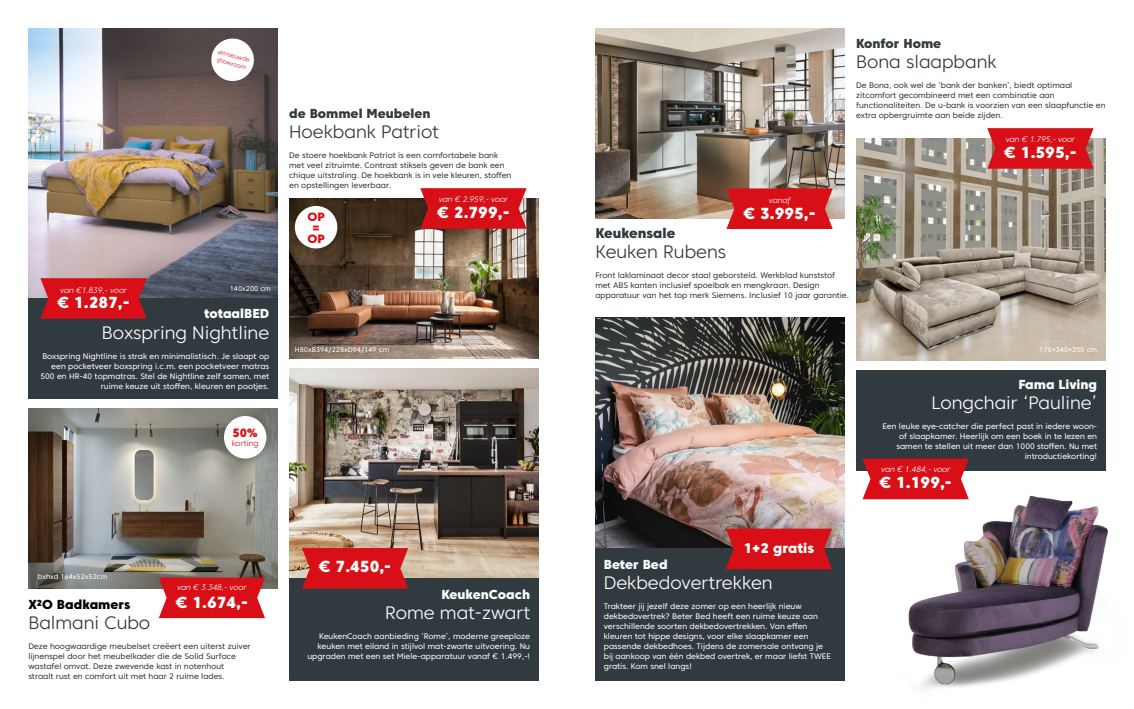
<style>
.page{position:relative;width:1134px;height:709px;background:#fff}
.page>*{position:absolute;margin:0;border:0;box-sizing:border-box;transform-origin:0 0}
.t1{font:300 18px "Core Sans C 35";color:#fff}
.t2{font:300 18px "Core Sans C 35";color:#313a3f}
.t3{font:800 16px "Core Sans C 85";color:#fff}
.t4{font:800 14px "Core Sans C 85";color:#313a3f}
.t5{font:800 14px "Core Sans C 85";color:#fff}
.t6{font:800 13px "Core Sans C 85";color:#fff}
.t7{font:800 13px "Core Sans C 85";color:#313a3f}
.t8{font:800 13px "Core Sans C 85";color:#000}
.t9{font:800 12px/11px "Core Sans C 85";color:#d80f16;text-align:center}
.t10{font:8px/10px "Core Sans C 45";color:#fff;text-align:right}
.t11{font:8px/10px "Core Sans C 45";color:#313a3f}
.t12{font:8px "Core Sans C 35 Light It";letter-spacing:-.01em;color:#fff}
.t13{font:300 8px "Core Sans C 35";color:#d80f16}
.t14{font:7px "Core Sans C 45";color:#fff}
.t15{font:300 6px/8px "Core Sans C 35";color:#d80f16}
</style>
<div class="page">
<img style="left:28px;top:28px;width:250px;height:270px">
<img style="left:28px;top:408px;width:250px;height:180px">
<img style="left:289px;top:198px;width:250px;height:160px">
<img style="left:289px;top:368px;width:250px;height:210px">
<div style="left:289px;top:578px;width:250px;height:102px;background:#313a3f"></div>
<div style="left:28px;top:298px;width:250px;height:100px;background:#313a3f"></div>
<svg style="left:420px;top:188px;width:107px;height:41px;background:#d1191e"></svg>
<svg style="left:159px;top:577px;width:106px;height:41px;background:#d71f25"></svg>
<svg style="left:302px;top:548px;width:106px;height:40px;background:#d51a1f"></svg>
<div style="left:291px;top:201px;width:55px;height:54px;background:#000;opacity:.2"></div>
<div style="left:295px;top:206px;width:42px;height:42px;background:#fff;border-radius:50%"></div>
<div style="left:220px;top:411px;width:55px;height:54px;background:#000;opacity:.2"></div>
<div style="left:224px;top:416px;width:42px;height:42px;background:#fff;border-radius:50%"></div>
<svg style="left:209px;top:36px;width:47px;height:47px"></svg>
<img style="left:595px;top:317px;width:250px;height:231px">
<div style="left:595px;top:548px;width:250px;height:132px;background:#313a3f"></div>
<svg style="left:726px;top:528px;width:106px;height:41px;background:#cd151b"></svg>
<img style="left:856px;top:138px;width:250px;height:222px">
<img style="left:876px;top:495px;width:232px;height:195px">
<div style="left:856px;top:370px;width:250px;height:100px;background:#313a3f"></div>
<svg style="left:40px;top:278px;width:107px;height:41px;background:#cd161d"></svg>
<svg style="left:987px;top:128px;width:106px;height:41px;background:#d41b20"></svg>
<svg style="left:862px;top:459px;width:107px;height:40px;background:#d71f25"></svg>
<img style="left:595px;top:28px;width:250px;height:190px">
<svg style="left:726px;top:188px;width:107px;height:41px;background:#d51c21"></svg>
<p class="t15" style="left:219px;top:48px;width:35px;rotate:15deg">vernieuwde showroom</p>
<p class="t14" style="left:230px;top:285px;width:43px">140x200 cm</p>
<p class="t12" style="left:60px;top:285px;width:69px">van €1.839,- voor</p>
<h2 class="t3" style="left:57px;top:293px;width:74px">€ 1.287,-</h2>
<h3 class="t6" style="left:204px;top:306px;width:67px">totaalBED</h3>
<h1 class="t1" style="left:102px;top:321px;width:169px">Boxspring Nightline</h1>
<p class="t10" style="left:40px;top:350px;width:230px">Boxspring Nightline is strak en minimalistisch. Je slaapt op een pocketveer boxspring i.c.m. een pocketveer matras 500 en HR-40 topmatras. Stel de Nightline zelf samen, met ruime keuze uit stoffen, kleuren en pootjes.</p>
<h3 class="t9" style="left:232px;top:427px;width:27px">50%</h3>
<p class="t13" style="left:232px;top:438px;width:29px">korting</p>
<h3 class="t7" style="left:289px;top:106px;width:143px">de Bommel Meubelen</h3>
<h1 class="t2" style="left:289px;top:121px;width:151px">Hoekbank Patriot</h1>
<p class="t11" style="left:289px;top:150px;width:224px">De stoere hoekbank Patriot is een comfortabele bank met veel zitruimte. Contrast stiksels geven de bank een chique uitstraling. De hoekbank is in vele kleuren, stoffen en opstellingen leverbaar.</p>
<h3 class="t9" style="left:307px;top:211px;width:19px">OP =<br>OP</h3>
<p class="t12" style="left:439px;top:194px;width:71px">van € 2.959,- voor</p>
<h2 class="t3" style="left:437px;top:202px;width:74px">€ 2.799,-</h2>
<h3 class="t7" style="left:856px;top:36px;width:87px">Konfor Home</h3>
<h1 class="t2" style="left:856px;top:51px;width:142px">Bona slaapbank</h1>
<p class="t11" style="left:856px;top:80px;width:251px">De Bona, ook wel de ‘bank der banken’, biedt optimaal zitcomfort gecombineerd met een combinatie aan functionaliteiten. De u-bank is voorzien van een slaapfunctie en extra opbergruimte aan beide zijden.</p>
<p class="t12" style="left:769px;top:195px;width:23px">vanaf</p>
<h2 class="t3" style="left:743px;top:203px;width:74px">€ 3.995,-</h2>
<h3 class="t4" style="left:595px;top:225px;width:82px">Keukensale</h3>
<h1 class="t2" style="left:595px;top:241px;width:132px">Keuken Rubens</h1>
<p class="t11" style="left:595px;top:270px;width:255px">Front laklaminaat decor staal geborsteld. Werkblad kunststof met ABS kanten inclusief spoelbak en mengkraan. Design apparatuur van het top merk Siemens. Inclusief 10 jaar garantie.</p>
<p class="t12" style="left:1006px;top:134px;width:71px">van € 1.795,- voor</p>
<h2 class="t3" style="left:1004px;top:142px;width:74px">€ 1.595,-</h2>
<p class="t14" style="left:295px;top:345px;width:96px">H80xB394/228xD94/149 cm</p>
<p class="t14" style="left:1039px;top:345px;width:59px">175×340×200 cm</p>
<h3 class="t6" style="left:1018px;top:376px;width:80px">Fama Living</h3>
<h1 class="t1" style="left:931px;top:391px;width:167px">Longchair ‘Pauline’</h1>
<p class="t10" style="left:882px;top:420px;width:216px">Een leuke eye-catcher die perfect past in iedere woon&shy;of slaapkamer. Heerlijk om een boek in te lezen en samen te stellen uit meer dan 1000 stoffen. Nu met introductiekorting!</p>
<p class="t12" style="left:881px;top:464px;width:71px">van € 1.484,- voor</p>
<h2 class="t3" style="left:879px;top:472px;width:74px">€ 1.199,-</h2>
<p class="t14" style="left:38px;top:572px;width:71px">bxhxd 164x52x52cm</p>
<p class="t12" style="left:177px;top:582px;width:71px">van € 3.348,- voor</p>
<h2 class="t3" style="left:176px;top:592px;width:74px">€ 1.674,-</h2>
<h3 class="t8" style="left:28px;top:596px;width:103px">X²O Badkamers</h3>
<h1 class="t2" style="left:28px;top:611px;width:123px">Balmani Cubo</h1>
<p class="t11" style="left:28px;top:640px;width:224px">Deze hoogwaardige meubelset creëert een uiterst zuiver lijnenspel door het meubelkader die de Solid Surface wastafel omvat. Deze zwevende kast in notenhout straalt rust en comfort uit met haar 2 ruime lades.</p>
<h2 class="t3" style="left:319px;top:556px;width:74px">€ 7.450,-</h2>
<h3 class="t6" style="left:441px;top:586px;width:90px">KeukenCoach</h3>
<h1 class="t1" style="left:385px;top:601px;width:146px">Rome mat-zwart</h1>
<p class="t10" style="left:307px;top:630px;width:224px">KeukenCoach aanbieding ‘Rome’, moderne greeploze keuken met eiland in stijlvol mat-zwarte uitvoering. Nu upgraden met een set Miele-apparatuur vanaf € 1.499,-!</p>
<h3 class="t5" style="left:744px;top:539px;width:72px">1+2 gratis</h3>
<h3 class="t6" style="left:604px;top:556px;width:65px">Beter Bed</h3>
<h1 class="t1" style="left:604px;top:571px;width:170px">Dekbedovertrekken</h1>
<p class="t10" style="left:604px;top:600px;width:228px;text-align:left">Trakteer jij jezelf deze zomer op een heerlijk nieuw dekbedovertrek? Beter Bed heeft een ruime keuze aan verschillende soorten dekbedovertrekken. Van effen kleuren tot hippe designs, voor elke slaapkamer een passende dekbedhoes. Tijdens de zomersale ontvang je bij aankoop van één dekbed overtrek, er maar liefst TWEE gratis. Kom snel langs!</p>
</div>
